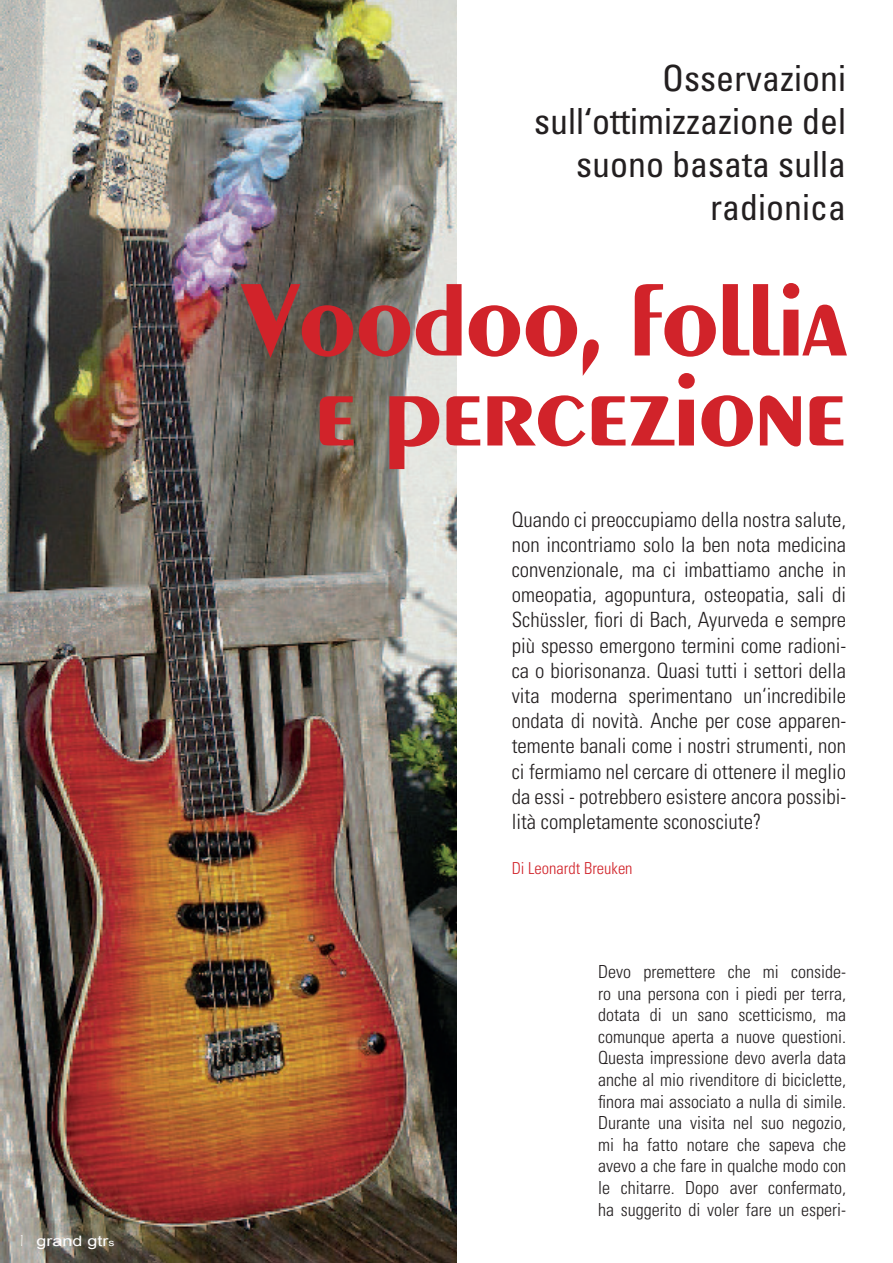
<style>
.page{position:relative;width:893px;height:1263px;background:#fff}
.page>*{position:absolute;margin:0;border:0;box-sizing:border-box;transform-origin:0 0}
.t1{font:99px/90px "Aquavit";color:#d1232a;text-align:right}
.t2{font:condensed 36px/43.2px "Univers LT Std";color:#231f20;text-align:right}
.t3{font:300 condensed 21px/25.2px "Univers LT Std";color:#231f20;text-align:justify}
.t4{font:300 condensed 18px/21.6px "Univers LT Std";color:#231f20;text-align:justify}
.t5{font:300 condensed 16.5px "Univers LT Std";color:#d1232a}
.t6{font:14.4px "Arial";color:#fff;scale:1.25 1}
.s1{font-family:"ITC Eras Std";font-weight:300;font-size:16.5px}
.s2{font-size:9.6px}
</style>
<div class="page">
<img style="left:1px;top:0;width:456px;height:1263px">
<p class="t6" style="left:17px;top:1231px;width:79px"><span class="s1">1</span> grand gtr<span class="s2">s</span></p>
<h2 class="t2" style="left:534px;top:56px;width:313px">Osservazioni sull‘ottimizzazione del suono basata sulla radionica</h2>
<h1 class="t1" style="left:242px;top:273px;width:606px">Voodoo, follia e percezione</h1>
<p class="t3" style="left:512px;top:507px;width:336px">Quando ci preoccupiamo della nostra salute, non incontriamo solo la ben nota medicina convenzionale, ma ci imbattiamo anche in omeopatia, agopuntura, osteopatia, sali di Schüssler, fiori di Bach, Ayurveda e sempre più spesso emergono termini come radioni&shy;ca o biorisonanza. Quasi tutti i settori della vita moderna sperimentano un‘incredibile ondata di novità. Anche per cose apparen&shy;temente banali come i nostri strumenti, non ci fermiamo nel cercare di ottenere il meglio da essi - potrebbero esistere ancora possibi&shy;lità completamente sconosciute?</p>
<p class="t5" style="left:512px;top:858px;width:122px">Di Leonardt Breuken</p>
<p class="t4" style="left:598px;top:961px;width:250px">Devo premettere che mi conside&shy;ro una persona con i piedi per terra, dotata di un sano scetticismo, ma comunque aperta a nuove questioni.<br>Questa impressione devo averla data anche al mio rivenditore di biciclette, finora mai associato a nulla di simile.<br>Durante una visita nel suo negozio, mi ha fatto notare che sapeva che avevo a che fare in qualche modo con le chitarre. Dopo aver confermato, ha suggerito di voler fare un esperi-</p>
</div>
